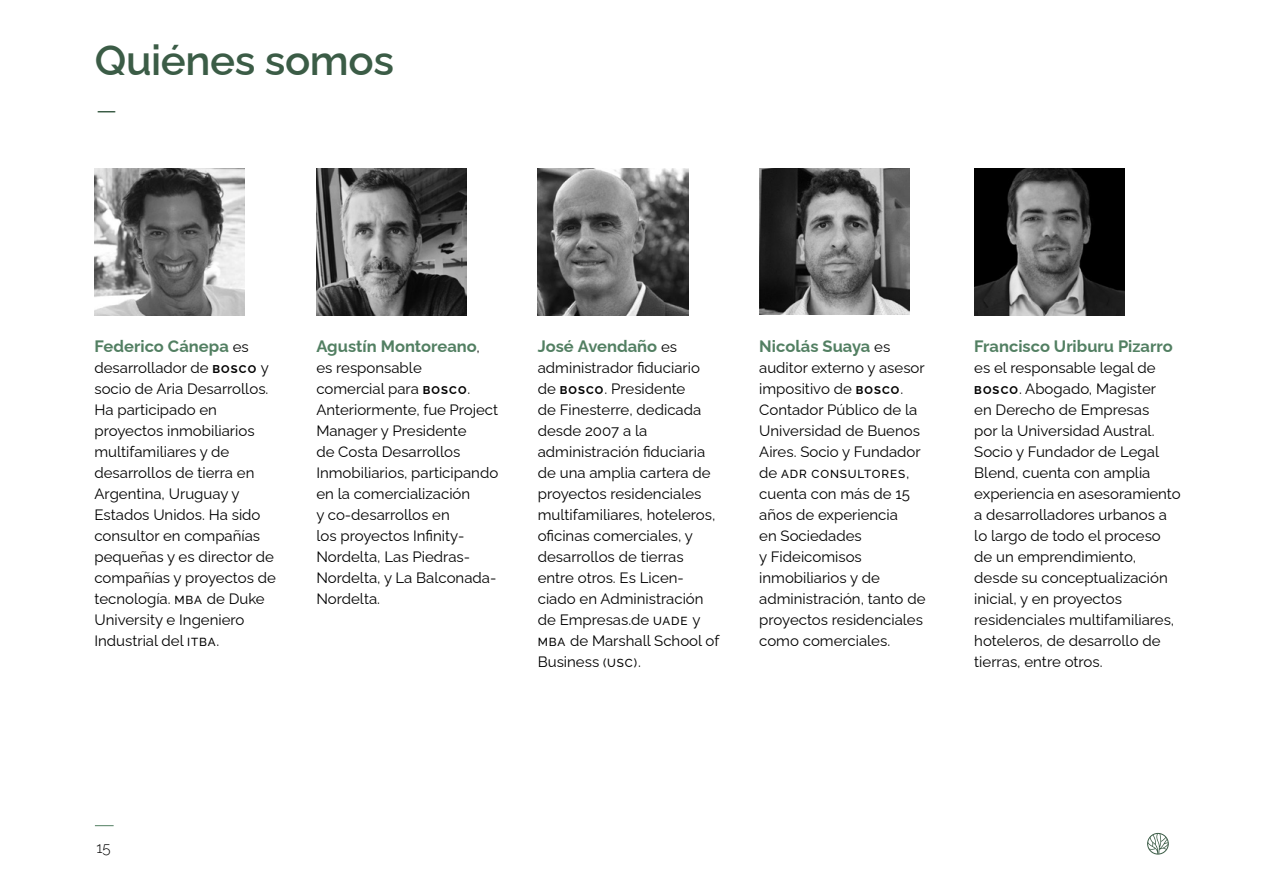
<style>
.page{position:relative;width:1263px;height:893px;background:#fff}
.page>*{position:absolute;margin:0;border:0;box-sizing:border-box;transform-origin:0 0}
.t1{font:200 45px "Raleway";color:#3b5c46}
.t2{font:600 42px "Raleway";letter-spacing:-.01em;color:#3b5c46}
.t3{font:700 16.5px "Raleway";color:#527f62}
.t4{font:15px/21px "Raleway";color:#000}
.t5{font:300 15px "Raleway";color:#000}
.t6{font:500 11.7px "Raleway";letter-spacing:.075em;color:#000}
.s1{font-weight:400;font-size:15px;color:#000}
.s2{font-weight:700;font-size:11.25px}
.s3{font-weight:500;font-size:11.7px}
.s4{font-weight:400;font-size:15px}
</style>
<div class="page">
<svg style="left:95px;top:825px;width:19px;height:1px"></svg>
<svg style="left:1148px;top:833px;width:20px;height:21px"></svg>
<div style="left:1147px;top:833px;width:21px;height:21px;border:1px solid #3b5c46;border-radius:50%"></div>
<img style="left:94px;top:168px;width:151px;height:147px">
<img style="left:316px;top:168px;width:151px;height:147px">
<img style="left:538px;top:168px;width:150px;height:147px">
<img style="left:759px;top:168px;width:151px;height:146px">
<img style="left:974px;top:168px;width:151px;height:147px">
<h2 class="t2" style="left:95px;top:28px;width:300px">Quiénes somos</h2>
<h1 class="t1" style="left:95px;top:60px;width:25px">_</h1>
<p class="t3" style="left:94px;top:333px;width:156px">Federico Cánepa <span class="s1">es</span></p>
<p class="t4" style="left:94px;top:355px;width:183px">desarrollador de <span class="s2">BOSCO</span> y socio de Aria Desarrollos.<br>Ha participado en proyectos inmobiliarios multifamiliares y de desarrollos de tierra en<br>Argentina, Uruguay y<br>Estados Unidos. Ha sido consultor en compañías pequeñas y es director de compañías y proyectos de tecnología. <span class="s3">MBA</span> de Duke<br>University e Ingeniero<br>Industrial del <span class="s3">ITBA</span>.</p>
<p class="t3" style="left:316px;top:333px;width:165px">Agustín Montoreano<span class="s1">,</span></p>
<p class="t4" style="left:316px;top:355px;width:183px">es responsable<br>comercial para <span class="s2">BOSCO</span>.<br>Anteriormente, fue Project<br>Manager y Presidente<br>de Costa Desarrollos<br>Inmobiliarios, participando en la comercialización<br>y co-desarrollos en<br>los proyectos Infinity-<br>Nordelta, Las Piedras-<br>Nordelta, y La Balconada-<br>Nordelta.</p>
<p class="t3" style="left:538px;top:333px;width:141px">José Avendaño <span class="s1">es</span></p>
<p class="t4" style="left:538px;top:355px;width:183px">administrador fiduciario de <span class="s2">BOSCO</span>. Presidente<br>de Finesterre, dedicada desde 2007 a la administración fiduciaria de una amplia cartera de proyectos residenciales multifamiliares, hoteleros, oficinas comerciales, y desarrollos de tierras entre otros. Es Licen&shy;ciado en Administración de Empresas.de <span class="s3">UADE</span> y<br><span class="s3">MBA</span> de Marshall School of<br>Business <span class="s3">(USC)</span>.</p>
<p class="t3" style="left:759px;top:333px;width:133px">Nicolás Suaya <span class="s1">es</span></p>
<p class="t4" style="left:759px;top:355px;width:167px">auditor externo y asesor impositivo de <span class="s2">BOSCO</span>.<br>Contador Público de la<br>Universidad de Buenos<br>Aires. Socio y Fundador</p>
<p class="t6" style="left:759px;top:464px;width:152px"><span class="s4">de</span> ADR CONSULTORES<span class="s4">,</span></p>
<p class="t4" style="left:759px;top:481px;width:168px">cuenta con más de 15 años de experiencia<br>en Sociedades<br>y Fideicomisos inmobiliarios y de administración, tanto de proyectos residenciales como comerciales.</p>
<p class="t3" style="left:974px;top:333px;width:200px">Francisco Uriburu Pizarro</p>
<p class="t4" style="left:974px;top:355px;width:208px">es el responsable legal de<br><span class="s2">BOSCO</span>. Abogado, Magister<br>en Derecho de Empresas<br>por la Universidad Austral.<br>Socio y Fundador de Legal<br>Blend, cuenta con amplia experiencia en asesoramiento a desarrolladores urbanos a lo largo de todo el proceso de un emprendimiento, desde su conceptualización inicial, y en proyectos residenciales multifamiliares, hoteleros, de desarrollo de tierras, entre otros.</p>
<p class="t5" style="left:97px;top:836px;width:16px">15</p>
</div>
